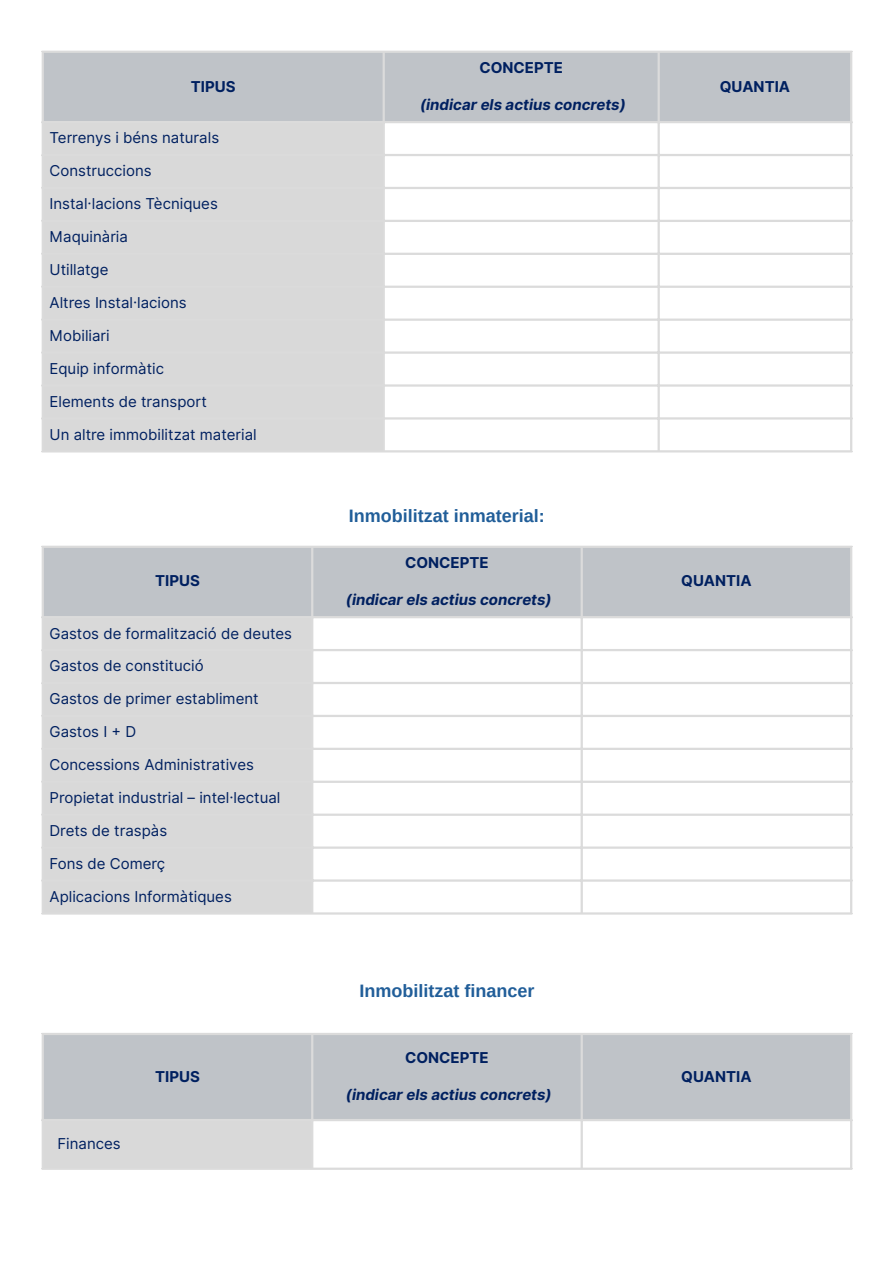
<style>
.page{position:relative;width:894px;height:1263px;background:#fff}
.page>*{position:absolute;margin:0;border:0;box-sizing:border-box;transform-origin:0 0}
.t1{font:700 18px "Arimo";color:#215e99}
.t2{font:15px "Inter";color:#002060}
.t3{font:italic 700 15px "Inter";color:#002060}
.t4{font:700 15px "Inter";color:#002060}
</style>
<div class="page">
<div style="left:44px;top:53px;width:805px;height:68px;background:#bfc3c8"></div>
<div style="left:44px;top:123px;width:338px;height:327px;background:#d9d9d9"></div>
<hr style="left:42px;top:53px;width:2px;height:397px;background:#dbdbdb">
<hr style="left:382px;top:53px;width:3px;height:397px;background:#dbdbdb">
<hr style="left:657px;top:53px;width:2px;height:397px;background:#dbdbdb">
<hr style="left:849px;top:53px;width:3px;height:397px;background:#dbdbdb">
<hr style="left:42px;top:51px;width:810px;height:2px;background:#dbdbdb">
<hr style="left:42px;top:121px;width:810px;height:2px;background:#dbdbdb">
<hr style="left:42px;top:154px;width:810px;height:2px;background:#dbdbdb">
<hr style="left:42px;top:187px;width:810px;height:2px;background:#dbdbdb">
<hr style="left:42px;top:220px;width:810px;height:2px;background:#dbdbdb">
<hr style="left:42px;top:253px;width:810px;height:2px;background:#dbdbdb">
<hr style="left:42px;top:286px;width:810px;height:2px;background:#dbdbdb">
<hr style="left:42px;top:319px;width:810px;height:2px;background:#dbdbdb">
<hr style="left:42px;top:351px;width:810px;height:3px;background:#dbdbdb">
<hr style="left:42px;top:384px;width:810px;height:3px;background:#dbdbdb">
<hr style="left:42px;top:417px;width:810px;height:3px;background:#dbdbdb">
<hr style="left:42px;top:450px;width:810px;height:2px;background:#dbdbdb">
<div style="left:44px;top:548px;width:805px;height:68px;background:#bfc3c8"></div>
<div style="left:44px;top:618px;width:267px;height:294px;background:#d9d9d9"></div>
<hr style="left:42px;top:548px;width:2px;height:364px;background:#dbdbdb">
<hr style="left:311px;top:548px;width:2px;height:364px;background:#dbdbdb">
<hr style="left:580px;top:548px;width:2px;height:364px;background:#dbdbdb">
<hr style="left:849px;top:548px;width:3px;height:364px;background:#dbdbdb">
<hr style="left:42px;top:546px;width:810px;height:2px;background:#dbdbdb">
<hr style="left:42px;top:616px;width:810px;height:2px;background:#dbdbdb">
<hr style="left:42px;top:649px;width:810px;height:2px;background:#dbdbdb">
<hr style="left:42px;top:682px;width:810px;height:2px;background:#dbdbdb">
<hr style="left:42px;top:715px;width:810px;height:2px;background:#dbdbdb">
<hr style="left:42px;top:748px;width:810px;height:2px;background:#dbdbdb">
<hr style="left:42px;top:781px;width:810px;height:2px;background:#dbdbdb">
<hr style="left:42px;top:814px;width:810px;height:2px;background:#dbdbdb">
<hr style="left:42px;top:846px;width:810px;height:3px;background:#dbdbdb">
<hr style="left:42px;top:879px;width:810px;height:3px;background:#dbdbdb">
<hr style="left:42px;top:912px;width:810px;height:3px;background:#dbdbdb">
<div style="left:44px;top:1035px;width:805px;height:84px;background:#bfc3c8"></div>
<div style="left:42px;top:1120px;width:270px;height:49px;background:#d9d9d9"></div>
<hr style="left:42px;top:1035px;width:2px;height:133px;background:#dbdbdb">
<hr style="left:311px;top:1035px;width:2px;height:133px;background:#dbdbdb">
<hr style="left:580px;top:1035px;width:2px;height:133px;background:#dbdbdb">
<hr style="left:849px;top:1035px;width:3px;height:133px;background:#dbdbdb">
<hr style="left:42px;top:1033px;width:810px;height:2px;background:#dbdbdb">
<hr style="left:42px;top:1119px;width:810px;height:2px;background:#dbdbdb">
<hr style="left:42px;top:1168px;width:810px;height:2px;background:#dbdbdb">
<p class="t4" style="left:191px;top:78px;width:46px">TIPUS</p>
<p class="t2" style="left:50px;top:129px;width:171px">Terrenys i béns naturals</p>
<p class="t2" style="left:50px;top:162px;width:104px">Construccions</p>
<p class="t2" style="left:50px;top:195px;width:170px">Instal·lacions Tècniques</p>
<p class="t2" style="left:50px;top:228px;width:80px">Maquinària</p>
<p class="t2" style="left:50px;top:261px;width:60px">Utillatge</p>
<p class="t2" style="left:50px;top:294px;width:139px">Altres Instal·lacions</p>
<p class="t2" style="left:50px;top:327px;width:62px">Mobiliari</p>
<p class="t2" style="left:50px;top:360px;width:116px">Equip informàtic</p>
<p class="t2" style="left:50px;top:392px;width:159px">Elements de transport</p>
<p class="t2" style="left:50px;top:425px;width:209px">Un altre immobilitzat material</p>
<p class="t4" style="left:155px;top:572px;width:46px">TIPUS</p>
<p class="t2" style="left:50px;top:624px;width:244px">Gastos de formalització de deutes</p>
<p class="t2" style="left:50px;top:657px;width:156px">Gastos de constitució</p>
<p class="t2" style="left:50px;top:690px;width:210px">Gastos de primer establiment</p>
<p class="t2" style="left:50px;top:723px;width:88px">Gastos I + D</p>
<p class="t2" style="left:50px;top:756px;width:206px">Concessions Administratives</p>
<p class="t2" style="left:50px;top:789px;width:232px">Propietat industrial – intel·lectual</p>
<p class="t2" style="left:50px;top:822px;width:119px">Drets de traspàs</p>
<p class="t2" style="left:50px;top:855px;width:117px">Fons de Comerç</p>
<p class="t2" style="left:50px;top:887px;width:184px">Aplicacions Informàtiques</p>
<p class="t2" style="left:57px;top:1135px;width:65px">Finances</p>
<p class="t4" style="left:155px;top:1068px;width:46px">TIPUS</p>
<p class="t4" style="left:479px;top:59px;width:85px">CONCEPTE</p>
<p class="t3" style="left:420px;top:96px;width:207px">(indicar els actius concrets)</p>
<h3 class="t1" style="left:349px;top:506px;width:197px">Inmobilitzat inmaterial:</h3>
<p class="t4" style="left:405px;top:554px;width:85px">CONCEPTE</p>
<p class="t3" style="left:346px;top:591px;width:207px">(indicar els actius concrets)</p>
<h3 class="t1" style="left:359px;top:980px;width:176px">Inmobilitzat financer</h3>
<p class="t4" style="left:405px;top:1049px;width:85px">CONCEPTE</p>
<p class="t3" style="left:346px;top:1086px;width:207px">(indicar els actius concrets)</p>
<p class="t4" style="left:719px;top:78px;width:72px">QUANTIA</p>
<p class="t4" style="left:681px;top:572px;width:72px">QUANTIA</p>
<p class="t4" style="left:681px;top:1068px;width:72px">QUANTIA</p>
</div>
